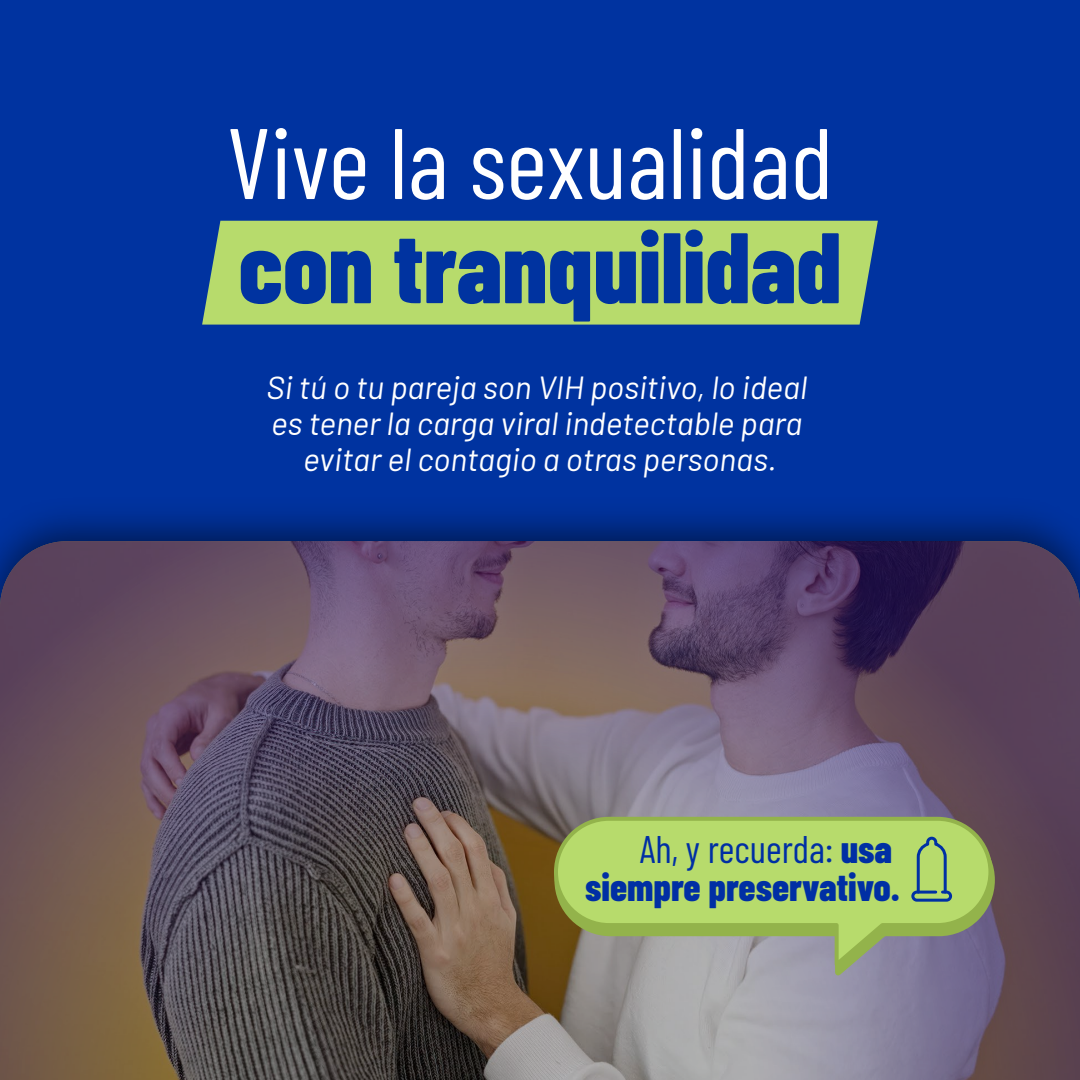
<style>
.page{position:relative;width:1080px;height:1080px;background:#0033a0}
.page>*{position:absolute;margin:0;border:0;box-sizing:border-box;transform-origin:0 0}
.t1{font:100px "Barlow Condensed";color:#fff}
.t2{font:800 100px "Barlow Condensed";color:#0033a0}
.t3{font:800 38.4px/38.4px "Barlow Condensed";color:#002fa4;text-align:right}
.t4{font:italic 32px/36px "Barlow";color:#fff;text-align:center}
.s1{font-weight:400}
</style>
<div class="page">
<svg style="left:0;top:541px;width:1080px;height:539px;background:#685762"></svg>
<svg style="left:551px;top:821px;width:447px;height:165px;background:#8d8692"></svg>
<svg style="left:552px;top:815px;width:442px;height:158px;background:#a6bd70"></svg>
<div style="left:202px;top:221px;width:676px;height:104px;background:#b7db6c"></div>
<div style="left:911px;top:891px;width:41px;height:11px;border:3px solid #0030a4;border-radius:4px"></div>
<svg style="left:915px;top:835px;width:33px;height:60px"></svg>
<h1 class="t1" style="left:227px;top:92px;width:608px">Vive la sexualidad</h1>
<h1 class="t2" style="left:238px;top:196px;width:605px">con tranquilidad</h1>
<p class="t4" style="left:267px;top:367px;width:542px">Si tú o tu pareja son VIH positivo, lo ideal es tener la carga viral indetectable para evitar el contagio a otras personas.</p>
<p class="t3" style="left:585px;top:828px;width:316px"><span class="s1">Ah, y recuerda:</span> usa siempre preservativo.</p>
</div>
